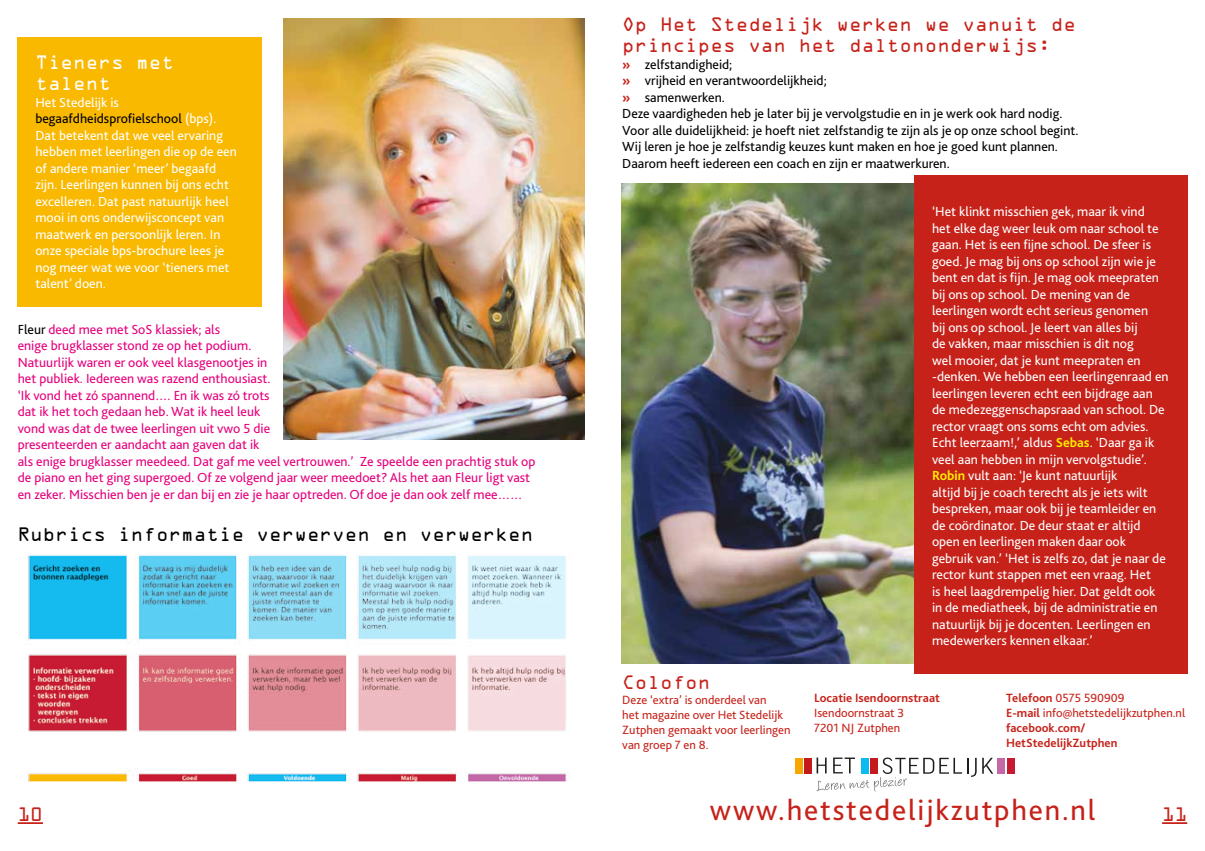
<style>
.page{position:relative;width:1205px;height:851px;background:#fff}
.page>*{position:absolute;margin:0;border:0;box-sizing:border-box;transform-origin:0 0}
.t1{font:30px "Bliss 2";letter-spacing:.06em;color:#c6221a}
.t2{font:17.5px/21px "OCRA Std";color:#c6221a}
.t3{font:17.5px "OCRA Std";color:#000}
.t4{font:17.5px/21px "OCRA Std";color:#fff}
.t5{font:13.75px/16.5px "Bliss 2";color:#fff}
.t6{font:13.75px/16.5px "Bliss 2";color:#e6007d}
.t7{font:13.75px/16.5px "Bliss 2";color:#000}
.t8{font:12.5px/15px "Bliss 2";color:#c6221a}
.t9{font:700 12.5px/15px "Bliss 2";color:#c6221a}
.s1{color:#000}
.s2{font-weight:700;color:#c6221a}
.s3{font-weight:700;color:#ffed00}
.s4{font-weight:400}
</style>
<div class="page">
<svg style="left:1162px;top:822px;width:25px;height:1px"></svg>
<svg style="left:18px;top:822px;width:25px;height:1px"></svg>
<img style="left:621px;top:183px;width:293px;height:480px">
<div style="left:18px;top:37px;width:244px;height:269px;background:#f9b900"></div>
<div style="left:914px;top:175px;width:273px;height:498px;background:#c6221a"></div>
<svg style="left:982px;top:757px;width:11px;height:16px"></svg>
<div style="left:795px;top:757px;width:8px;height:16px;background:#f7a600"></div>
<div style="left:804px;top:757px;width:8px;height:16px;background:#c51a1b"></div>
<div style="left:998px;top:757px;width:7px;height:16px;background:#c468a6"></div>
<div style="left:1007px;top:757px;width:7px;height:16px;background:#c61932"></div>
<svg style="left:816px;top:757px;width:160px;height:34px"></svg>
<img style="left:27px;top:554px;width:540px;height:227px">
<img style="left:284px;top:19px;width:301px;height:420px">
<p class="t4" style="left:35px;top:54px;width:140px">Tieners met talent</p>
<p class="t5" style="left:35px;top:94px;width:203px">Het Stedelijk is <span class="s1">begaafdheidsprofielschool</span> (bps).<br>Dat betekent dat we veel ervaring hebben met leerlingen die op de een of andere manier ‘meer’ begaafd zijn. Leerlingen kunnen bij ons echt excelleren. Dat past natuurlijk heel mooi in ons onderwijsconcept van maatwerk en persoonlijk leren. In onze speciale bps-brochure lees je nog meer wat we voor ‘tieners met talent’ doen.</p>
<p class="t6" style="left:18px;top:320px;width:519px"><span class="s1">Fleur</span> deed mee met SoS klassiek; als<br>enige brugklasser stond ze op het podium.<br>Natuurlijk waren er ook veel klasgenootjes in<br>het publiek. Iedereen was razend enthousiast.<br>‘Ik vond het zó spannend…. En ik was zó trots<br>dat ik het toch gedaan heb. Wat ik heel leuk<br>vond was dat de twee leerlingen uit vwo 5 die<br>presenteerden er aandacht aan gaven dat ik<br>als enige brugklasser meedeed. Dat gaf me veel vertrouwen.’ Ze speelde een prachtig stuk op de piano en het ging supergoed. Of ze volgend jaar weer meedoet? Als het aan Fleur ligt vast en zeker. Misschien ben je er dan bij en zie je haar optreden. Of doe je dan ook zelf mee……</p>
<p class="t3" style="left:18px;top:526px;width:517px">Rubrics informatie verwerven en verwerken</p>
<p class="t2" style="left:622px;top:16px;width:455px">Op Het Stedelijk werken we vanuit de principes van het daltononderwijs:</p>
<p class="t7" style="left:622px;top:56px;width:458px"><span class="s2">»</span> zelfstandigheid;<br><span class="s2">»</span> vrijheid en verantwoordelijkheid;<br><span class="s2">»</span> samenwerken.<br>Deze vaardigheden heb je later bij je vervolgstudie en in je werk ook hard nodig.<br>Voor alle duidelijkheid: je hoeft niet zelfstandig te zijn als je op onze school begint.<br>Wij leren je hoe je zelfstandig keuzes kunt maken en hoe je goed kunt plannen.<br>Daarom heeft iedereen een coach en zijn er maatwerkuren.</p>
<p class="t5" style="left:932px;top:203px;width:238px">‘Het klinkt misschien gek, maar ik vind<br>het elke dag weer leuk om naar school te gaan. Het is een fijne school. De sfeer is goed. Je mag bij ons op school zijn wie je bent en dat is fijn. Je mag ook meepraten bij ons op school. De mening van de leerlingen wordt echt serieus genomen<br>bij ons op school. Je leert van alles bij<br>de vakken, maar misschien is dit nog<br>wel mooier, dat je kunt meepraten en -denken. We hebben een leerlingenraad en leerlingen leveren echt een bijdrage aan de medezeggenschapsraad van school. De rector vraagt ons soms echt om advies.<br>Echt leerzaam!,’ aldus <span class="s3">Sebas</span>. ‘Daar ga ik veel aan hebben in mijn vervolgstudie’.<br><span class="s3">Robin</span> vult aan: ‘Je kunt natuurlijk<br>altijd bij je coach terecht als je iets wilt bespreken, maar ook bij je teamleider en de coördinator. De deur staat er altijd open en leerlingen maken daar ook gebruik van.’ ‘Het is zelfs zo, dat je naar de rector kunt stappen met een vraag. Het<br>is heel laagdrempelig hier. Dat geldt ook in de mediatheek, bij de administratie en natuurlijk bij je docenten. Leerlingen en medewerkers kennen elkaar.’</p>
<p class="t2" style="left:622px;top:673px;width:90px">Colofon</p>
<p class="t8" style="left:622px;top:691px;width:170px">Deze ‘extra’ is onderdeel van<br>het magazine over Het Stedelijk<br>Zutphen gemaakt voor leerlingen van groep 7 en 8.</p>
<p class="t9" style="left:814px;top:689px;width:127px">Locatie Isendoornstraat</p>
<p class="t9" style="left:1006px;top:689px;width:181px">Telefoon <span class="s4">0575 590909<br></span>E-mail <span class="s4">info@hetstedelijkzutphen.nl </span>facebook.com/<br>HetStedelijkZutphen</p>
<p class="t8" style="left:814px;top:704px;width:92px">Isendoornstraat 3<br>7201 NJ Zutphen</p>
<h1 class="t1" style="left:710px;top:790px;width:387px">www.hetstedelijkzutphen.nl</h1>
<p class="t2" style="left:18px;top:805px;width:27px">10</p>
<p class="t2" style="left:1162px;top:805px;width:27px">11</p>
</div>
